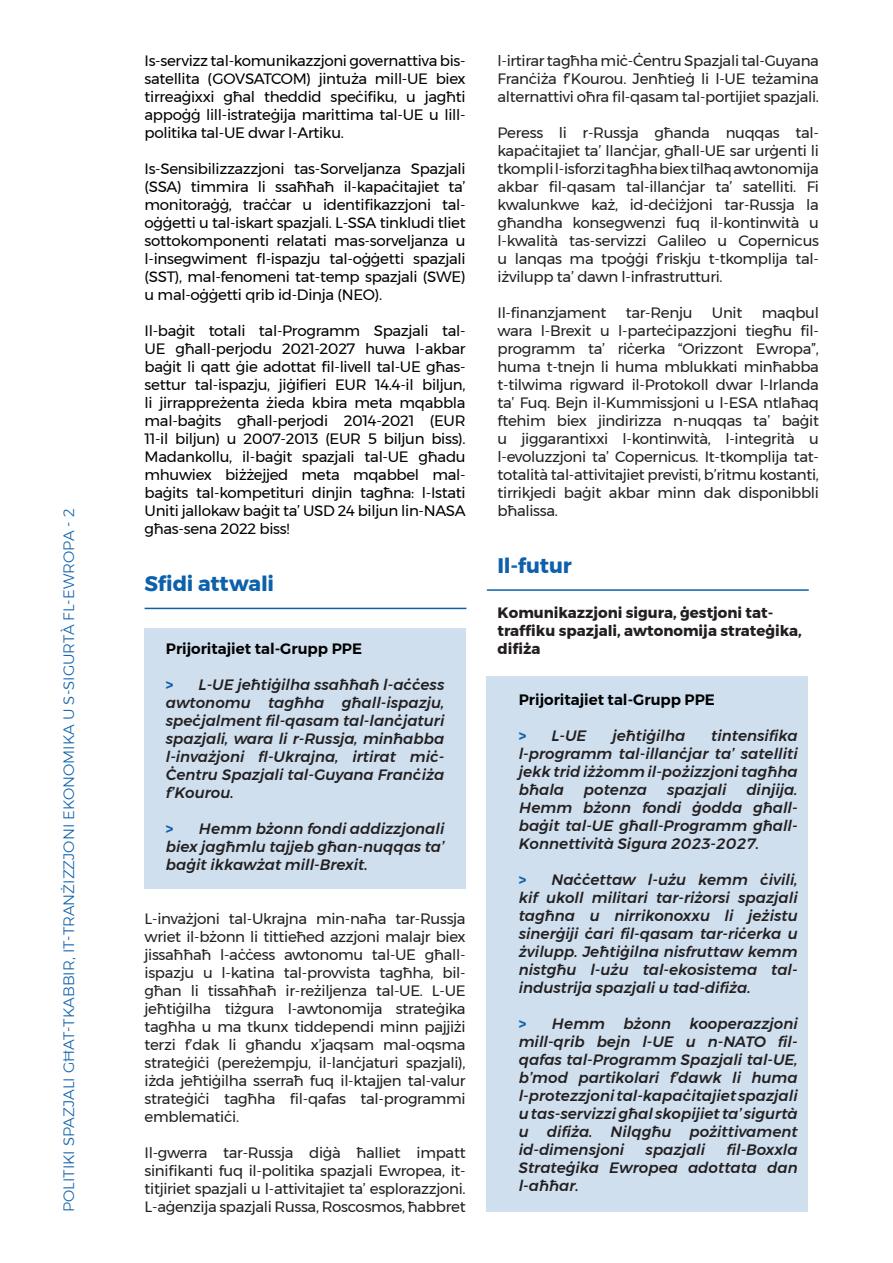
<style>
.page{position:relative;width:893px;height:1263px;background:#fff}
.page>*{position:absolute;margin:0;border:0;box-sizing:border-box;transform-origin:0 0}
.t1{font:700 21px "Montserrat";letter-spacing:-.01em;color:#0d60aa}
.t2{font:15px/18px "Montserrat";letter-spacing:-.02em;color:#231f20;text-align:justify}
.t3{font:italic 500 15px/18px "Montserrat";color:#231f20;text-align:justify}
.t4{font:15px/18px "Montserrat";letter-spacing:-.02em;color:#000;text-align:justify}
.t5{font:700 15px/18px "Montserrat";color:#231f20}
.t6{font:300 15px "Montserrat";color:#0d60aa}
.t7{font:600 15px "Montserrat";color:#000}
.s1{font-weight:700;font-style:normal;color:#0d60aa}
</style>
<div class="page">
<div style="left:487px;top:676px;width:321px;height:536px;background:#cfdfee"></div>
<div style="left:145px;top:628px;width:321px;height:261px;background:#cfdfee"></div>
<hr style="left:145px;top:608px;width:321px;height:1px;background:#0d60aa">
<hr style="left:487px;top:589px;width:322px;height:2px;background:#0d60aa">
<p class="t6" style="left:57px;top:1212px;width:705px;rotate:-90deg">POLITIKI SPAZJALI GĦAT-TKABBIR, IT-TRANŻIZZJONI EKONOMIKA U S-SIGURTÀ FL-EWROPA - 2</p>
<p class="t4" style="left:145px;top:51px;width:323px">Is-servizz tal-komunikazzjoni governattiva bis&shy;satellita (GOVSATCOM) jintuża mill-UE biex tirreaġixxi għal theddid speċifiku, u jagħti appoġġ lill-istrateġija marittima tal-UE u lill&shy;politika tal-UE dwar l-Artiku.</p>
<p class="t4" style="left:145px;top:159px;width:323px">Is-Sensibilizzazzjoni tas-Sorveljanza Spazjali (SSA) timmira li ssaħħaħ il-kapaċitajiet ta’ monitoraġġ, traċċar u identifikazzjoni tal&shy;oġġetti u tal-iskart spazjali. L-SSA tinkludi tliet sottokomponenti relatati mas-sorveljanza u l-insegwiment fl-ispazju tal-oġġetti spazjali (SST), mal-fenomeni tat-temp spazjali (SWE) u mal-oġġetti qrib id-Dinja (NEO).</p>
<p class="t4" style="left:145px;top:321px;width:323px">Il-baġit totali tal-Programm Spazjali tal-UE għall-perjodu 2021-2027 huwa l-akbar baġit li qatt ġie adottat fil-livell tal-UE għas&shy;settur tal-ispazju, jiġifieri EUR 14.4-il biljun, li jirrappreżenta żieda kbira meta mqabbla mal-baġits għall-perjodi 2014-2021 (EUR 11-il biljun) u 2007-2013 (EUR 5 biljun biss).<br>Madankollu, il-baġit spazjali tal-UE għadu mhuwiex biżżejjed meta mqabbel mal&shy;baġits tal-kompetituri dinjin tagħna: l-Istati Uniti jallokaw baġit ta’ USD 24 biljun lin-NASA għas-sena 2022 biss!</p>
<h1 class="t1" style="left:145px;top:567px;width:131px">Sfidi attwali</h1>
<p class="t7" style="left:166px;top:636px;width:198px">Prijoritajiet tal-Grupp PPE</p>
<p class="t3" style="left:166px;top:675px;width:280px"><span class="s1">&gt;</span> L-UE jeħtiġilha ssaħħaħ l-aċċess awtonomu tagħha għall-ispazju, speċjalment fil-qasam tal-lanċjaturi spazjali, wara li r-Russja, minħabba l-invażjoni fl-Ukrajna, irtirat miċ-Ċentru Spazjali tal-Guyana Franċiża f’Kourou.</p>
<p class="t3" style="left:166px;top:819px;width:280px"><span class="s1">&gt;</span> Hemm bżonn fondi addizzjonali biex jagħmlu tajjeb għan-nuqqas ta’ baġit ikkawżat mill-Brexit.</p>
<p class="t2" style="left:145px;top:909px;width:323px">L-invażjoni tal-Ukrajna min-naħa tar-Russja wriet il-bżonn li tittieħed azzjoni malajr biex jissaħħaħ l-aċċess awtonomu tal-UE għall&shy;ispazju u l-katina tal-provvista tagħha, bil&shy;għan li tissaħħaħ ir-reżiljenza tal-UE. L-UE jeħtiġilha tiżgura l-awtonomija strateġika tagħha u ma tkunx tiddependi minn pajjiżi terzi f’dak li għandu x’jaqsam mal-oqsma strateġiċi (pereżempju, il-lanċjaturi spazjali), iżda jeħtiġilha sserraħ fuq il-ktajjen tal-valur strateġiċi tagħha fil-qafas tal-programmi emblematiċi.</p>
<p class="t2" style="left:145px;top:1143px;width:323px">Il-gwerra tar-Russja diġà ħalliet impatt sinifikanti fuq il-politika spazjali Ewropea, it&shy;titjiriet spazjali u l-attivitajiet ta’ esplorazzjoni.<br>L-aġenzija spazjali Russa, Roscosmos, ħabbret</p>
<p class="t2" style="left:497px;top:51px;width:323px">l-irtirar tagħha miċ-Ċentru Spazjali tal-Guyana Franċiża f’Kourou. Jenħtieġ li l-UE teżamina alternattivi oħra fil-qasam tal-portijiet spazjali.</p>
<p class="t2" style="left:497px;top:123px;width:323px">Peress li r-Russja għanda nuqqas tal&shy;kapaċitajiet ta’ llanċjar, għall-UE sar urġenti li tkompli l-isforzi tagħha biex tilħaq awtonomija akbar fil-qasam tal-illanċjar ta’ satelliti. Fi kwalunkwe każ, id-deċiżjoni tar-Russja la għandha konsegwenzi fuq il-kontinwità u l-kwalità tas-servizzi Galileo u Copernicus u lanqas ma tpoġġi f’riskju t-tkomplija tal&shy;iżvilupp ta’ dawn l-infrastrutturi.</p>
<p class="t2" style="left:497px;top:303px;width:110px">Il-finanzjament</p>
<p class="t2" style="left:626px;top:303px;width:68px">tar-Renju</p>
<p class="t2" style="left:712px;top:303px;width:32px">Unit</p>
<p class="t2" style="left:497px;top:303px;width:323px;text-indent:264px">maqbul wara l-Brexit u l-parteċipazzjoni tiegħu fil&shy;programm ta’ riċerka “Orizzont Ewropa”, huma t-tnejn li huma mblukkati minħabba t-tilwima rigward il-Protokoll dwar l-Irlanda ta’ Fuq. Bejn il-Kummissjoni u l-ESA ntlaħaq ftehim biex jindirizza n-nuqqas ta’ baġit u jiggarantixxi l-kontinwità, l-integrità u l-evoluzzjoni ta’ Copernicus. It-tkomplija tat&shy;totalità tal-attivitajiet previsti, b’ritmu kostanti, tirrikjedi baġit akbar minn dak disponibbli bħalissa.</p>
<h1 class="t1" style="left:497px;top:549px;width:76px">Il-futur</h1>
<p class="t5" style="left:497px;top:603px;width:306px">Komunikazzjoni sigura, ġestjoni tat&shy;traffiku spazjali, awtonomija strateġika, difiża</p>
<p class="t7" style="left:519px;top:687px;width:198px">Prijoritajiet tal-Grupp PPE</p>
<p class="t3" style="left:519px;top:726px;width:69px"><span class="s1">&gt;</span> L-UE</p>
<p class="t3" style="left:612px;top:726px;width:75px">jeħtiġilha</p>
<p class="t3" style="left:519px;top:726px;width:280px;text-indent:192px">tintensifika l-programm tal-illanċjar ta’ satelliti jekk trid iżżomm il-pożizzjoni tagħha bħala</p>
<p class="t3" style="left:519px;top:780px;width:280px;text-indent:228px">dinjija.<br>Hemm bżonn fondi ġodda għall&shy;baġit tal-UE għall-Programm għall-Konnettività Sigura 2023-2027.</p>
<p class="t3" style="left:519px;top:870px;width:280px"><span class="s1">&gt;</span> Naċċettaw l-użu kemm ċivili, kif ukoll militari tar-riżorsi spazjali tagħna u nirrikonoxxu li jeżistu sinerġiji ċari fil-qasam tar-riċerka u żvilupp. Jeħtiġilna nisfruttaw kemm nistgħu l-użu tal-ekosistema tal&shy;industrija spazjali u tad-difiża.</p>
<p class="t3" style="left:519px;top:1014px;width:280px"><span class="s1">&gt;</span> Hemm bżonn kooperazzjoni mill-qrib bejn l-UE u n-NATO fil&shy;qafas tal-Programm Spazjali tal-UE, b’mod partikolari f’dawk li huma l-protezzjoni tal-kapaċitajiet spazjali u tas-servizzi għal skopijiet ta’ sigurtà u difiża. Nilqgħu pożittivament id-dimensjoni</p>
<p class="t3" style="left:584px;top:780px;width:65px">potenza</p>
<p class="t3" style="left:667px;top:780px;width:61px">spazjali</p>
<p class="t3" style="left:519px;top:1140px;width:280px;text-indent:208px">fil-Boxxla Strateġika Ewropea adottata dan l-aħħar.</p>
<p class="t3" style="left:646px;top:1140px;width:61px">spazjali</p>
</div>
